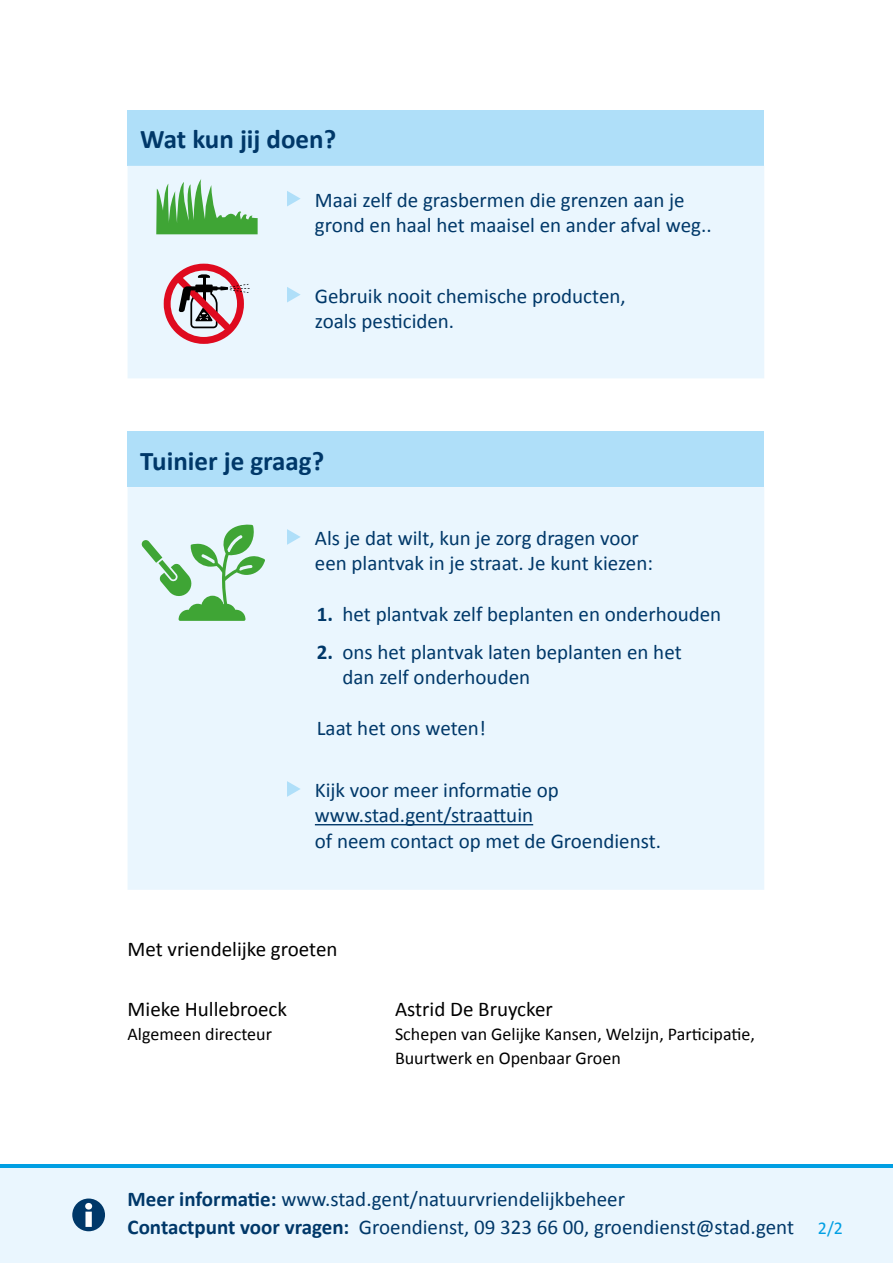
<style>
.page{position:relative;width:893px;height:1263px;background:#fff}
.page>*{position:absolute;margin:0;border:0;box-sizing:border-box;transform-origin:0 0}
.t1{font:700 27px "Calibri";color:#003869}
.t2{font:21px/25.5px "Calibri";color:#003869}
.t3{font:21px "Calibri";color:#000}
.t4{font:18px/24px "Calibri";color:#000}
.t5{font:18px "Calibri";color:#009fe3}
.s1{font-weight:700}
</style>
<div class="page">
<div style="left:128px;top:111px;width:636px;height:55px;background:#afdff9"></div>
<div style="left:128px;top:166px;width:636px;height:212px;background:#eaf6fe"></div>
<svg style="left:287px;top:191px;width:14px;height:15px"></svg>
<svg style="left:287px;top:287px;width:14px;height:15px"></svg>
<div style="left:128px;top:432px;width:636px;height:55px;background:#afdff9"></div>
<div style="left:128px;top:487px;width:636px;height:403px;background:#eaf6fe"></div>
<hr style="left:315px;top:824px;width:218px;height:1px;background:#003869">
<svg style="left:287px;top:529px;width:14px;height:16px"></svg>
<svg style="left:287px;top:781px;width:14px;height:16px"></svg>
<svg style="left:164px;top:264px;width:86px;height:80px"></svg>
<svg style="left:141px;top:523px;width:124px;height:98px"></svg>
<svg style="left:156px;top:179px;width:102px;height:55px"></svg>
<div style="left:0;top:1164px;width:893px;height:99px;background:#eaf6fe"></div>
<div style="left:72px;top:1198px;width:33px;height:33px;background:#003869;border-radius:50%"></div>
<svg style="left:85px;top:1203px;width:7px;height:24px"></svg>
<hr style="left:0;top:1164px;width:893px;height:3px;background:#009fe3">
<p class="t1" style="left:140px;top:120px;width:197px">Wat kun jij doen?</p>
<p class="t2" style="left:315px;top:186px;width:398px">Maai zelf de grasbermen die grenzen aan je grond en haal het maaisel en ander afval weg..</p>
<p class="t2" style="left:315px;top:282px;width:312px">Gebruik nooit chemische producten, zoals pesticiden.</p>
<p class="t1" style="left:140px;top:441px;width:185px">Tuinier je graag?</p>
<p class="t2" style="left:315px;top:524px;width:340px">Als je dat wilt, kun je zorg dragen voor een plantvak in je straat. Je kunt kiezen:</p>
<p class="t2" style="left:317px;top:601px;width:406px"><span class="s1">1.</span> het plantvak zelf beplanten en onderhouden</p>
<p class="t2" style="left:343px;top:638px;width:341px;text-indent:-26px"><span class="s1">2.</span> ons het plantvak laten beplanten en het dan zelf onderhouden</p>
<p class="t2" style="left:317px;top:715px;width:171px">Laat het ons weten!</p>
<p class="t2" style="left:315px;top:776px;width:348px">Kijk voor meer informatie op www.stad.gent/straattuin<br>of neem contact op met de Groendienst.</p>
<p class="t3" style="left:128px;top:934px;width:211px">Met vriendelijke groeten</p>
<p class="t3" style="left:128px;top:995px;width:161px">Mieke Hullebroeck</p>
<p class="t4" style="left:128px;top:1022px;width:146px">Algemeen directeur</p>
<p class="t3" style="left:395px;top:995px;width:159px">Astrid De Bruycker</p>
<p class="t4" style="left:395px;top:1022px;width:361px">Schepen van Gelijke Kansen, Welzijn, Participatie,<br>Buurtwerk en Openbaar Groen</p>
<p class="t2" style="left:128px;top:1184px;width:668px;line-height:28.5px"><span class="s1">Meer informatie:</span> www.stad.gent/natuurvriendelijkbeheer<br><span class="s1">Contactpunt voor vragen:</span> Groendienst, 09 323 66 00, groendienst@stad.gent</p>
<p class="t5" style="left:818px;top:1211px;width:27px">2/2</p>
<p class="t5" style="left:818px;top:1216px;width:27px">2/2</p>
</div>
